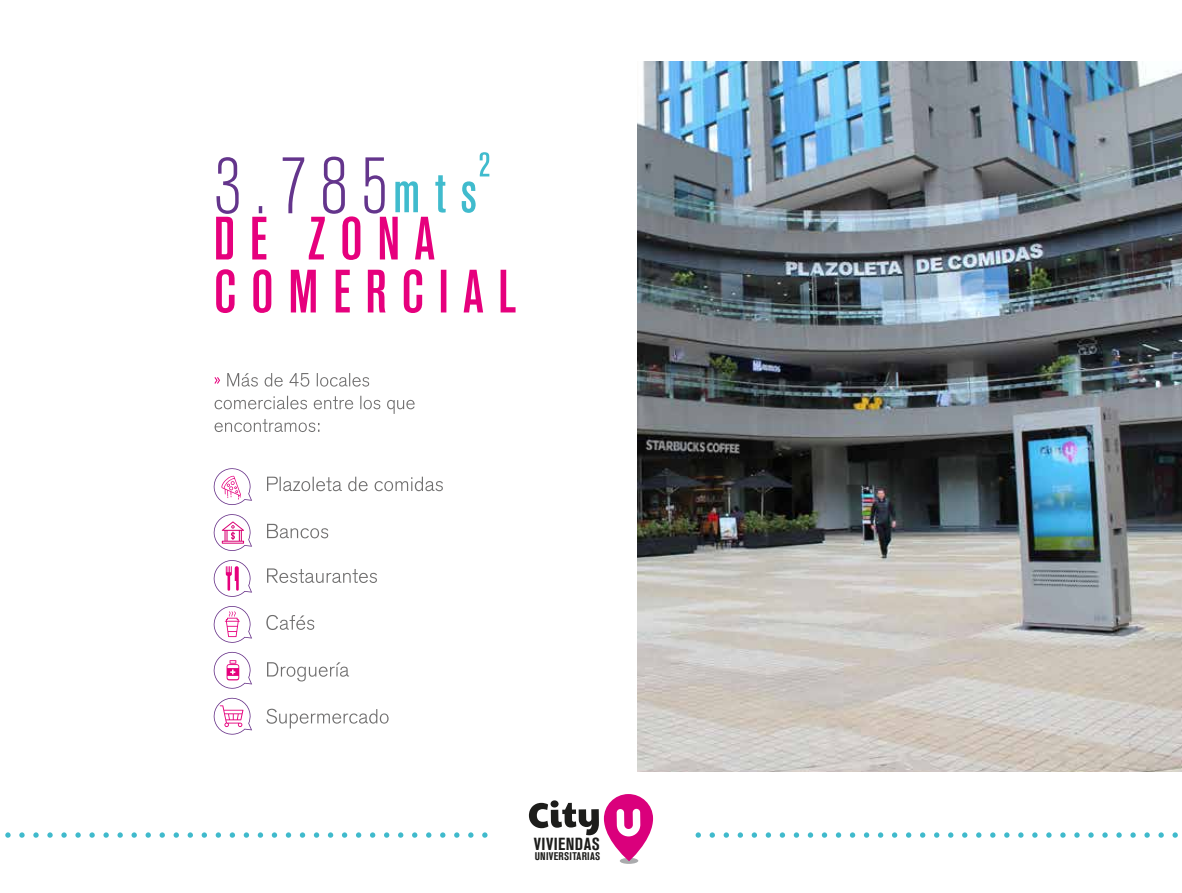
<style>
.page{position:relative;width:1182px;height:893px;background:#fff}
.page>*{position:absolute;margin:0;border:0;box-sizing:border-box;transform-origin:0 0}
.t1{font:700 72px "Amatic";color:#40bacc}
.t2{font:17.4px "Akzidenz Grotesk BQ Bd Cnd Alt";letter-spacing:.025em;color:#1d1d1b}
.t3{font:11.1px "Akzidenz Grotesk BQ Bd Cnd Alt";letter-spacing:.025em;color:#1d1d1b}
</style>
<div class="page">
<div style="left:619px;top:858px;width:19px;height:6px;background:#aaabad;border-radius:50%"></div>
<svg style="left:529px;top:794px;width:124px;height:67px"></svg>
<svg style="left:214px;top:396px;width:200px;height:36px"></svg>
<svg style="left:227px;top:373px;width:142px;height:14px"></svg>
<svg style="left:214px;top:377px;width:6px;height:7px"></svg>
<svg style="left:216px;top:269px;width:299px;height:44px"></svg>
<svg style="left:216px;top:152px;width:273px;height:108px"></svg>
<svg style="left:267px;top:477px;width:176px;height:14px"></svg>
<svg style="left:267px;top:568px;width:110px;height:15px"></svg>
<svg style="left:267px;top:524px;width:61px;height:14px"></svg>
<svg style="left:266px;top:615px;width:48px;height:15px"></svg>
<svg style="left:267px;top:662px;width:82px;height:19px"></svg>
<svg style="left:266px;top:709px;width:122px;height:19px"></svg>
<svg style="left:213px;top:468px;width:39px;height:37px"></svg>
<svg style="left:213px;top:560px;width:39px;height:37px"></svg>
<svg style="left:213px;top:606px;width:39px;height:37px"></svg>
<svg style="left:213px;top:651px;width:39px;height:38px"></svg>
<svg style="left:213px;top:697px;width:39px;height:38px"></svg>
<svg style="left:213px;top:514px;width:39px;height:37px"></svg>
<img style="left:637px;top:61px;width:544px;height:710px">
<p class="t1" style="left:0;top:759px;width:494px">...................................</p>
<p class="t1" style="left:690px;top:759px;width:494px">...................................</p>
<p class="t2" style="left:534px;top:834px;width:67px">VIVIENDAS</p>
<p class="t3" style="left:534px;top:850px;width:67px">UNIVERSITARIAS</p>
</div>
